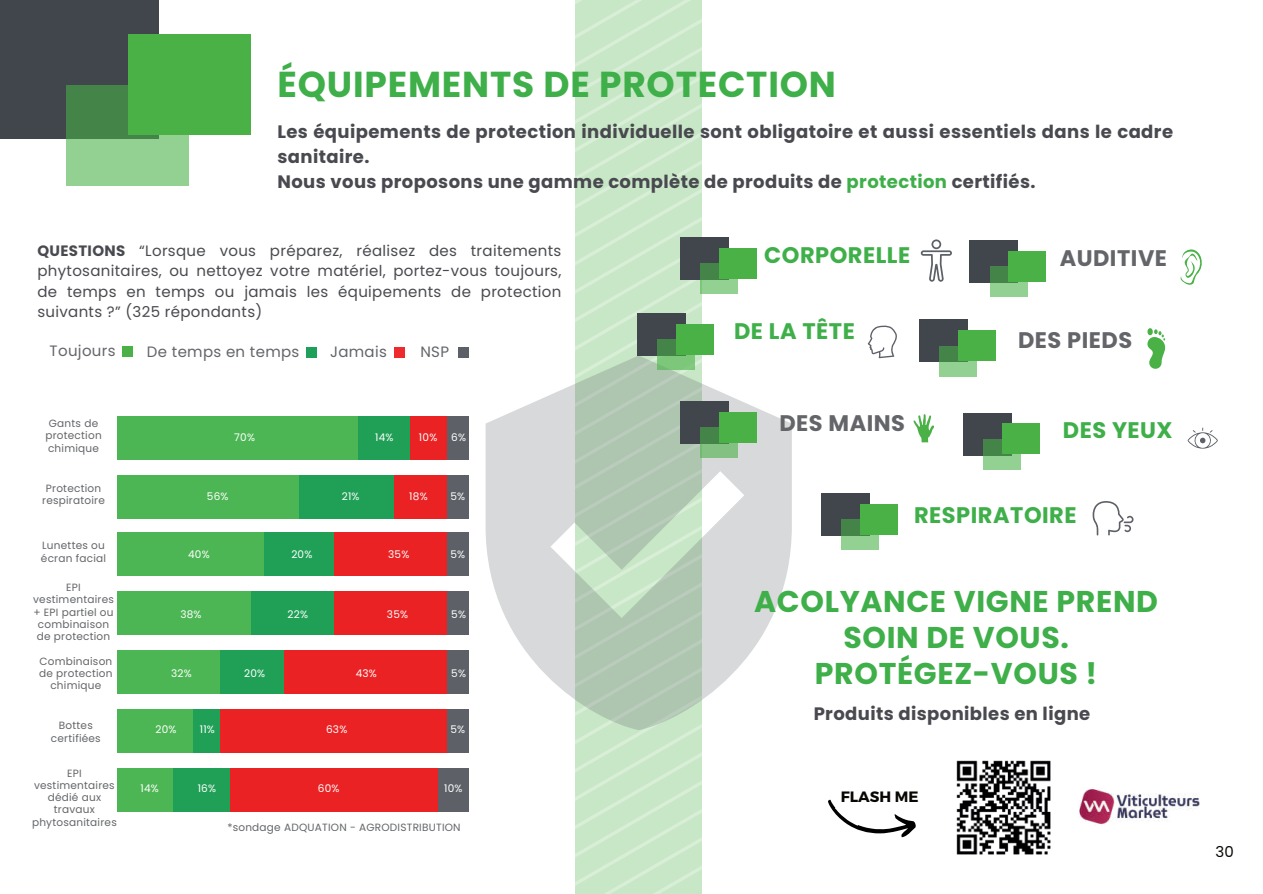
<style>
.page{position:relative;width:1263px;height:894px;background:#fff}
.page>*{position:absolute;margin:0;border:0;box-sizing:border-box;transform-origin:0 0}
.t1{font:700 36px "Poppins";letter-spacing:.02em;color:#3eaf49}
.t2{font:700 30px/36px "Poppins";letter-spacing:.02em;color:#3eaf49;text-align:center}
.t3{font:700 22.5px "Poppins";letter-spacing:.02em;color:#3eaf49}
.t4{font:700 22.5px "Poppins";letter-spacing:.02em;color:#636569}
.t5{font:700 18px/24.8px "Poppins";letter-spacing:.02em;color:#494a4f}
.t6{font:15px/20.2px "Poppins";letter-spacing:.02em;color:#494a4f;text-align:justify}
.t7{font:15px "Poppins";letter-spacing:.02em;color:#636569}
.t8{font:700 15px "Montserrat";color:#080704}
.t9{font:15px "Poppins";color:#080704}
.t10{font:10.5px/12.3px "Poppins";letter-spacing:.02em;color:#636569;text-align:center}
.t11{font:10.5px "Poppins";letter-spacing:.02em;color:#fff}
.s1{color:#3eaf49}
.s2{font-weight:700}
</style>
<div class="page">
<div style="left:0;top:0;width:159px;height:138px;background:#40464c"></div>
<div style="left:128px;top:34px;width:123px;height:101px;background:#49b146"></div>
<svg style="left:66px;top:85px;width:123px;height:100px"></svg>
<svg style="left:575px;top:0;width:182px;height:893px"></svg>
<svg style="left:486px;top:355px;width:305px;height:375px"></svg>
<div style="left:117px;top:416px;width:244px;height:43px;background:#4db654"></div>
<div style="left:358px;top:416px;width:54px;height:43px;background:#20a056"></div>
<div style="left:410px;top:416px;width:39px;height:43px;background:#eb2224"></div>
<div style="left:447px;top:416px;width:22px;height:43px;background:#5d6167"></div>
<div style="left:117px;top:475px;width:204px;height:43px;background:#4db654"></div>
<div style="left:300px;top:475px;width:112px;height:43px;background:#20a056"></div>
<div style="left:394px;top:475px;width:55px;height:43px;background:#eb2224"></div>
<div style="left:447px;top:475px;width:22px;height:43px;background:#5d6167"></div>
<div style="left:117px;top:532px;width:156px;height:43px;background:#4db654"></div>
<div style="left:265px;top:532px;width:78px;height:43px;background:#20a056"></div>
<div style="left:335px;top:532px;width:114px;height:43px;background:#eb2224"></div>
<div style="left:447px;top:532px;width:22px;height:43px;background:#5d6167"></div>
<div style="left:117px;top:591px;width:156px;height:43px;background:#4db654"></div>
<div style="left:251px;top:591px;width:92px;height:43px;background:#20a056"></div>
<div style="left:335px;top:591px;width:114px;height:43px;background:#eb2224"></div>
<div style="left:447px;top:591px;width:22px;height:43px;background:#5d6167"></div>
<div style="left:117px;top:650px;width:110px;height:43px;background:#4db654"></div>
<div style="left:220px;top:650px;width:70px;height:43px;background:#20a056"></div>
<div style="left:284px;top:650px;width:165px;height:43px;background:#eb2224"></div>
<div style="left:447px;top:650px;width:22px;height:43px;background:#5d6167"></div>
<div style="left:117px;top:708px;width:78px;height:44px;background:#4db654"></div>
<div style="left:193px;top:708px;width:32px;height:44px;background:#20a056"></div>
<div style="left:220px;top:708px;width:229px;height:44px;background:#eb2224"></div>
<div style="left:447px;top:708px;width:22px;height:44px;background:#5d6167"></div>
<div style="left:117px;top:767px;width:60px;height:44px;background:#4db654"></div>
<div style="left:173px;top:767px;width:58px;height:44px;background:#20a056"></div>
<div style="left:231px;top:767px;width:218px;height:44px;background:#eb2224"></div>
<div style="left:438px;top:767px;width:31px;height:44px;background:#5d6167"></div>
<div style="left:123px;top:346px;width:10px;height:11px;background:#49b146"></div>
<div style="left:306px;top:347px;width:11px;height:11px;background:#1ea05a"></div>
<div style="left:394px;top:347px;width:11px;height:11px;background:#ee2a2f"></div>
<div style="left:458px;top:347px;width:11px;height:11px;background:#5d6167"></div>
<div style="left:680px;top:237px;width:48px;height:42px;background:#40464c"></div>
<div style="left:719px;top:248px;width:37px;height:30px;background:#49b146"></div>
<svg style="left:700px;top:263px;width:38px;height:31px"></svg>
<div style="left:637px;top:313px;width:49px;height:43px;background:#40464c"></div>
<div style="left:676px;top:324px;width:38px;height:31px;background:#49b146"></div>
<svg style="left:657px;top:339px;width:38px;height:31px"></svg>
<div style="left:969px;top:240px;width:49px;height:42px;background:#40464c"></div>
<div style="left:1009px;top:251px;width:37px;height:31px;background:#49b146"></div>
<svg style="left:990px;top:266px;width:37px;height:31px"></svg>
<div style="left:919px;top:320px;width:48px;height:42px;background:#40464c"></div>
<div style="left:958px;top:330px;width:38px;height:31px;background:#49b146"></div>
<svg style="left:939px;top:346px;width:38px;height:30px"></svg>
<div style="left:821px;top:493px;width:49px;height:42px;background:#40464c"></div>
<div style="left:860px;top:503px;width:38px;height:31px;background:#49b146"></div>
<svg style="left:841px;top:519px;width:38px;height:30px"></svg>
<div style="left:680px;top:401px;width:48px;height:42px;background:#40464c"></div>
<div style="left:719px;top:411px;width:37px;height:31px;background:#49b146"></div>
<svg style="left:700px;top:427px;width:38px;height:30px"></svg>
<div style="left:963px;top:413px;width:48px;height:42px;background:#40464c"></div>
<div style="left:1002px;top:423px;width:38px;height:31px;background:#49b146"></div>
<svg style="left:983px;top:439px;width:38px;height:30px"></svg>
<svg style="left:921px;top:239px;width:31px;height:42px"></svg>
<svg style="left:1180px;top:249px;width:22px;height:36px"></svg>
<svg style="left:868px;top:325px;width:29px;height:33px"></svg>
<svg style="left:1147px;top:328px;width:18px;height:40px"></svg>
<svg style="left:913px;top:414px;width:21px;height:28px"></svg>
<svg style="left:1188px;top:427px;width:30px;height:21px"></svg>
<svg style="left:1093px;top:501px;width:40px;height:34px"></svg>
<img style="left:956px;top:760px;width:95px;height:95px">
<svg style="left:828px;top:799px;width:88px;height:38px"></svg>
<img style="left:1079px;top:789px;width:120px;height:35px">
<h1 class="t1" style="left:277px;top:63px;width:560px">ÉQUIPEMENTS DE PROTECTION</h1>
<h3 class="t5" style="left:277px;top:119px;width:897px">Les équipements de protection individuelle sont obligatoire et aussi essentiels dans le cadre sanitaire.<br>Nous vous proposons une gamme complète de produits de <span class="s1">protection</span> certifiés.</h3>
<h3 class="t6" style="left:37px;top:241px;width:525px"><span class="s2">QUESTIONS</span> “Lorsque vous préparez, réalisez des traitements phytosanitaires, ou nettoyez votre matériel, portez-vous toujours, de temps en temps ou jamais les équipements de protection suivants ?” (325 répondants)</h3>
<h3 class="t7" style="left:50px;top:342px;width:67px">Toujours</h3>
<h3 class="t7" style="left:147px;top:343px;width:154px">De temps en temps</h3>
<h3 class="t7" style="left:330px;top:343px;width:58px">Jamais</h3>
<h3 class="t7" style="left:420px;top:343px;width:30px">NSP</h3>
<p class="t10" style="left:45px;top:417px;width:58px">Gants de protection chimique</p>
<p class="t10" style="left:42px;top:482px;width:64px">Protection respiratoire</p>
<p class="t10" style="left:41px;top:539px;width:67px;text-align:left">Lunettes ou écran facial</p>
<p class="t10" style="left:33px;top:581px;width:82px">EPI vestimentaires + EPI partiel ou combinaison de protection</p>
<p class="t10" style="left:39px;top:654px;width:75px">Combinaison de protection chimique</p>
<p class="t10" style="left:51px;top:719px;width:51px">Bottes certifiées</p>
<p class="t10" style="left:32px;top:766px;width:86px">EPI vestimentaires dédié aux travaux phytosanitaires</p>
<p class="t11" style="left:234px;top:430px;width:22px">70%</p>
<p class="t11" style="left:375px;top:430px;width:20px">14%</p>
<p class="t11" style="left:419px;top:430px;width:20px">10%</p>
<p class="t11" style="left:451px;top:430px;width:16px">6%</p>
<p class="t11" style="left:207px;top:490px;width:23px">56%</p>
<p class="t11" style="left:342px;top:490px;width:19px">21%</p>
<p class="t11" style="left:409px;top:490px;width:20px">18%</p>
<p class="t11" style="left:450px;top:490px;width:16px">5%</p>
<p class="t11" style="left:188px;top:547px;width:23px">40%</p>
<p class="t11" style="left:291px;top:547px;width:23px">20%</p>
<p class="t11" style="left:388px;top:547px;width:23px">35%</p>
<p class="t11" style="left:450px;top:547px;width:16px">5%</p>
<p class="t11" style="left:180px;top:607px;width:23px">38%</p>
<p class="t11" style="left:288px;top:607px;width:22px">22%</p>
<p class="t11" style="left:387px;top:607px;width:23px">35%</p>
<p class="t11" style="left:451px;top:607px;width:16px">5%</p>
<p class="t11" style="left:171px;top:666px;width:22px">32%</p>
<p class="t11" style="left:244px;top:666px;width:23px">20%</p>
<p class="t11" style="left:356px;top:666px;width:23px">43%</p>
<p class="t11" style="left:451px;top:666px;width:16px">5%</p>
<p class="t11" style="left:155px;top:723px;width:23px">20%</p>
<p class="t11" style="left:200px;top:723px;width:17px">11%</p>
<p class="t11" style="left:326px;top:723px;width:23px">63%</p>
<p class="t11" style="left:450px;top:723px;width:16px">5%</p>
<p class="t11" style="left:140px;top:782px;width:20px">14%</p>
<p class="t11" style="left:198px;top:782px;width:20px">16%</p>
<p class="t11" style="left:318px;top:782px;width:23px">60%</p>
<p class="t11" style="left:444px;top:782px;width:20px">10%</p>
<p class="t10" style="left:227px;top:821px;width:235px">*sondage ADQUATION - AGRODISTRIBUTION</p>
<h3 class="t3" style="left:764px;top:242px;width:148px">CORPORELLE</h3>
<h3 class="t3" style="left:734px;top:318px;width:122px">DE LA TÊTE</h3>
<h3 class="t4" style="left:1060px;top:245px;width:109px">AUDITIVE</h3>
<h3 class="t4" style="left:1018px;top:327px;width:116px">DES PIEDS</h3>
<h3 class="t4" style="left:779px;top:409px;width:127px">DES MAINS</h3>
<h3 class="t3" style="left:1063px;top:417px;width:111px">DES YEUX</h3>
<h3 class="t3" style="left:914px;top:501px;width:164px">RESPIRATOIRE</h3>
<h2 class="t2" style="left:754px;top:583px;width:405px">ACOLYANCE VIGNE PREND<br>SOIN DE VOUS.<br>PROTÉGEZ-VOUS !</h2>
<h3 class="t5" style="left:814px;top:701px;width:278px">Produits disponibles en ligne</h3>
<h3 class="t8" style="left:841px;top:787px;width:79px">FLASH ME</h3>
<h3 class="t9" style="left:1215px;top:842px;width:20px">30</h3>
</div>
